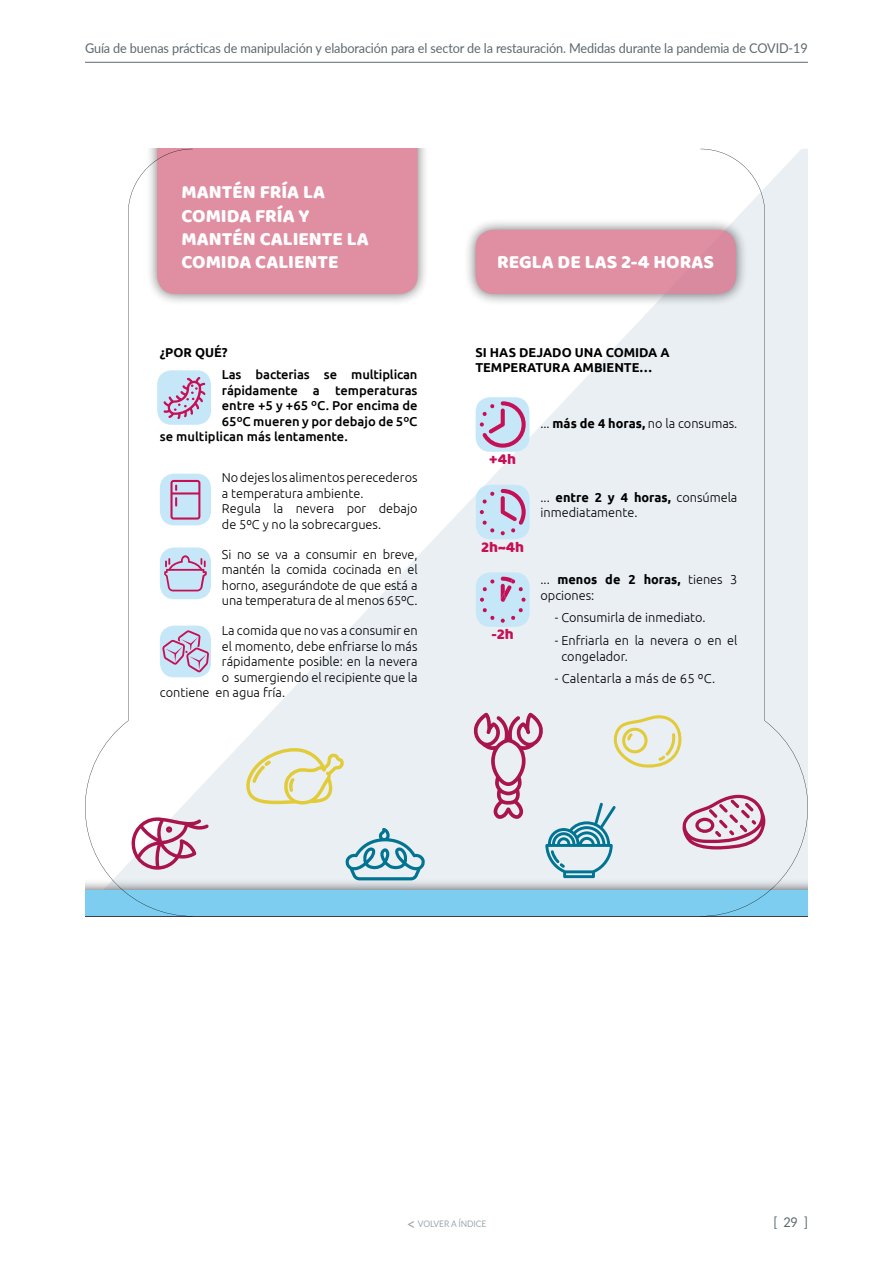
<style>
.page{position:relative;width:893px;height:1263px;background:#fff}
.page>*{position:absolute;margin:0;border:0;box-sizing:border-box;transform-origin:0 0}
.t1{font:19.35px/23.2px "Baloo Bhai";color:#fff}
.t2{font:15.45px "Baloo Bhai";color:#c60f55}
.t3{font:13.5px "Lato";letter-spacing:-.01em;color:#5d686e;scale:.94 1}
.t4{font:300 12.9px/15.5px "Ubuntu";color:#000}
.t5{font:500 12.9px "Ubuntu";color:#000}
.t6{font:700 12.9px/15.5px "Ubuntu";color:#000}
.t7{font:9px "Lato";letter-spacing:-.01em;color:#9ea7ad;scale:.94 1}
.s1{font-weight:700}
.s2{font-size:16.5px}
</style>
<div class="page">
<hr style="left:85px;top:62px;width:723px;height:1px;background:#5d686e">
<svg style="left:193px;top:306px;width:507px;height:572px;fill:#eaeff4"></svg>
<div style="left:145px;top:149px;width:285px;height:157px;background:#000;opacity:.75"></div>
<div style="left:193px;top:149px;width:225px;height:145px;background:#e08ea2"></div>
<div style="left:463px;top:217px;width:285px;height:89px;background:#000;opacity:.75"></div>
<div style="left:476px;top:230px;width:260px;height:64px;background:#e08ea2;border-radius:18px"></div>
<div style="left:157px;top:370px;width:54px;height:55px;background:#c6e7f8;border-radius:14px"></div>
<svg style="left:193px;top:377px;width:13px;height:33px"></svg>
<div style="left:160px;top:547px;width:51px;height:52px;background:#c6e7f8;border-radius:14px"></div>
<svg style="left:193px;top:558px;width:14px;height:33px"></svg>
<div style="left:160px;top:474px;width:51px;height:51px;background:#c6e7f8;border-radius:14px"></div>
<svg style="left:193px;top:480px;width:7px;height:40px"></svg>
<div style="left:160px;top:626px;width:51px;height:51px;background:#c6e7f8;border-radius:14px"></div>
<svg style="left:193px;top:630px;width:16px;height:42px"></svg>
<svg style="left:473px;top:713px;width:227px;height:165px;background:#dddde2"></svg>
<svg style="left:245px;top:745px;width:99px;height:59px;background:#e8e6c9"></svg>
<svg style="left:345px;top:828px;width:80px;height:50px;background:#acceda"></svg>
<svg style="left:193px;top:817px;width:16px;height:53px"></svg>
<div style="left:85px;top:878px;width:723px;height:38px;background:#000;opacity:.75"></div>
<div style="left:85px;top:890px;width:723px;height:26px;background:#7ccdef"></div>
<div style="left:476px;top:397px;width:53px;height:55px;background:#c6e7f8;border-radius:14px"></div>
<svg style="left:480px;top:401px;width:46px;height:47px"></svg>
<div style="left:476px;top:485px;width:54px;height:54px;background:#c6e7f8;border-radius:14px"></div>
<svg style="left:480px;top:489px;width:46px;height:46px"></svg>
<div style="left:476px;top:572px;width:54px;height:55px;background:#c6e7f8;border-radius:14px"></div>
<svg style="left:482px;top:608px;width:13px;height:12px"></svg>
<svg style="left:501px;top:619px;width:4px;height:4px"></svg>
<svg style="left:511px;top:608px;width:12px;height:12px"></svg>
<svg style="left:480px;top:577px;width:46px;height:25px"></svg>
<svg style="left:700px;top:149px;width:108px;height:767px;background:#e3e5ec"></svg>
<svg style="left:85px;top:149px;width:108px;height:767px"></svg>
<p class="t3" style="left:85px;top:39px;width:770px">Guía de buenas prácticas de manipulación y elaboración para el sector de la restauración. Medidas durante la pandemia de COVID-19</p>
<h1 class="t1" style="left:182px;top:180px;width:189px">MANTÉN FRÍA LA<br>COMIDA FRÍA Y<br>MANTÉN CALIENTE LA<br>COMIDA CALIENTE</h1>
<p class="t6" style="left:160px;top:344px;width:69px">¿POR QUÉ?</p>
<p class="t5" style="left:222px;top:366px;width:197px">Las bacterias se multiplican</p>
<p class="t5" style="left:222px;top:382px;width:197px">rápidamente a temperaturas</p>
<p class="t5" style="left:222px;top:397px;width:197px">entre +5 y +65 ºC. Por encima de</p>
<p class="t5" style="left:222px;top:413px;width:197px">65ºC mueren y por debajo de 5ºC</p>
<p class="t5" style="left:160px;top:428px;width:189px">se multiplican más lentamente.</p>
<p class="t4" style="left:222px;top:469px;width:197px">No dejes los alimentos perecederos a temperatura ambiente.<br>Regula la nevera por debajo de 5ºC y no la sobrecargues.</p>
<p class="t4" style="left:222px;top:546px;width:197px;text-align:justify">Si no se va a consumir en breve, mantén la comida cocinada en el horno, asegurándote de que está a una temperatura de al menos 65ºC.</p>
<p class="t4" style="left:222px;top:622px;width:197px">La comida que no vas a consumir en</p>
<p class="t4" style="left:222px;top:638px;width:197px">el momento, debe enfriarse lo más</p>
<p class="t4" style="left:222px;top:653px;width:197px">rápidamente posible: en la nevera</p>
<p class="t4" style="left:222px;top:669px;width:197px">o sumergiendo el recipiente que la</p>
<p class="t4" style="left:160px;top:684px;width:127px">contiene en agua fría.</p>
<h1 class="t1" style="left:497px;top:250px;width:218px">REGLA DE LAS 2-4 HORAS</h1>
<p class="t6" style="left:475px;top:344px;width:196px">SI HAS DEJADO UNA COMIDA A<br>TEMPERATURA AMBIENTE…</p>
<p class="t2" style="left:489px;top:449px;width:28px">+4h</p>
<p class="t2" style="left:481px;top:537px;width:44px">2h~4h</p>
<p class="t2" style="left:492px;top:625px;width:24px">-2h</p>
<p class="t4" style="left:540px;top:415px;width:199px">... <span class="s1">más de 4 horas,</span> no la consumas.</p>
<p class="t4" style="left:540px;top:489px;width:198px">... <span class="s1">entre 2 y 4 horas,</span> consúmela inmediatamente.</p>
<p class="t4" style="left:540px;top:571px;width:198px">... <span class="s1">menos de 2 horas,</span> tienes 3 opciones:</p>
<p class="t4" style="left:555px;top:610px;width:152px">- Consumirla de inmediato.</p>
<p class="t4" style="left:561px;top:632px;width:178px;text-indent:-6px">- Enfriarla en la nevera o en el congelador.</p>
<p class="t4" style="left:555px;top:671px;width:162px">- Calentarla a más de 65 ºC.</p>
<p class="t7" style="left:407px;top:1217px;width:86px"><span class="s2">&lt;</span> VOLVER A ÍNDICE</p>
<p class="t3" style="left:773px;top:1212px;width:38px">[ 29 ]</p>
</div>
